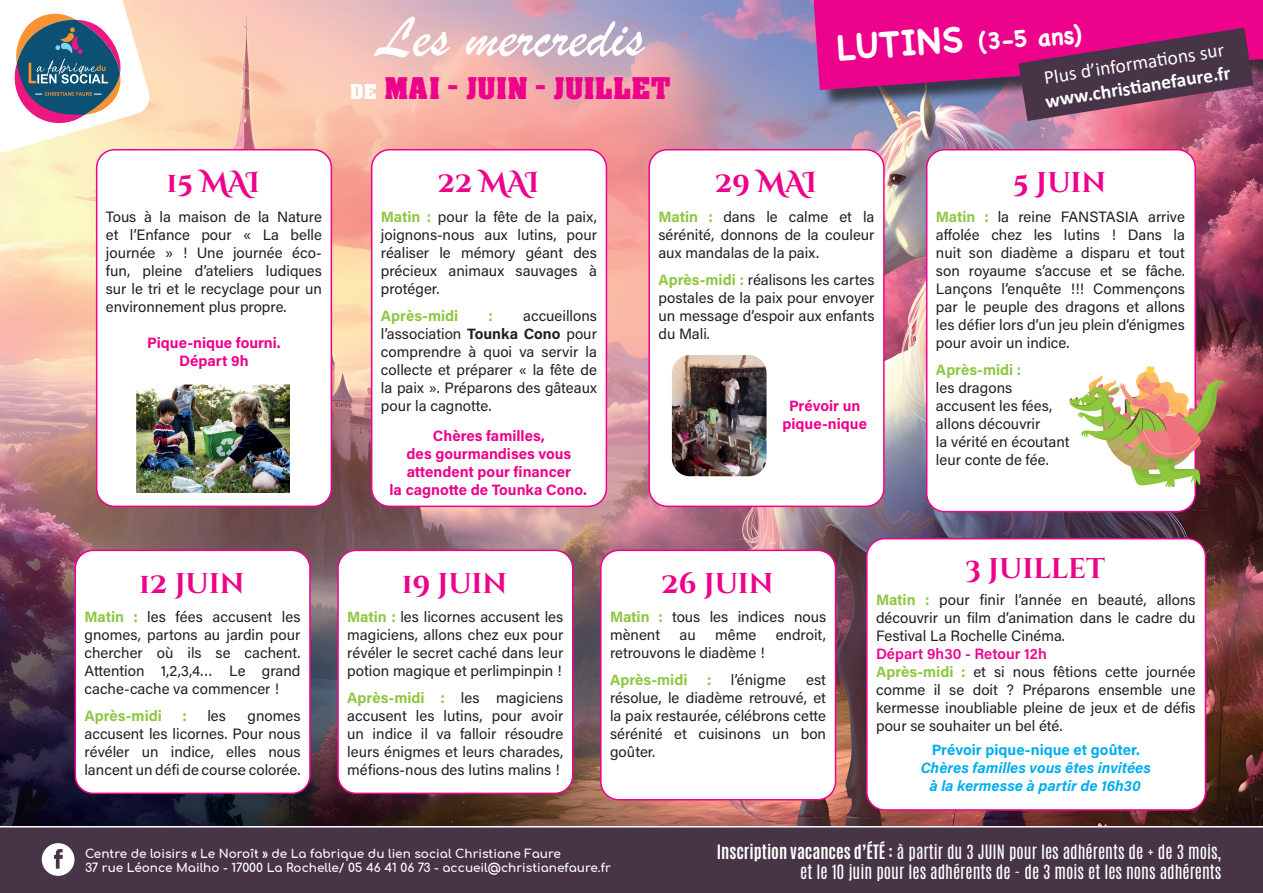
<style>
.page{position:relative;width:1263px;height:893px;background:#fff}
.page>*{position:absolute;margin:0;border:0;box-sizing:border-box;transform-origin:0 0}
.t1{font:60px "Brush Script";color:#fff}
.t2{font:700 28.5px "Cinzel Decorative";color:#ed028c}
.t3{font:28.5px "Acme Font";color:#ed028c}
.t4{font:700 24px "Chalkboard";color:#fff}
.t5{font:700 19.5px "Calibri";color:#fff}
.t6{font:19.5px "Calibri";color:#fff}
.t7{font:16.5px/19.8px "Antonio";color:#fff;text-align:right}
.t8{font:15px/18px "Acumin Pro";color:#231f20;text-align:justify}
.t9{font:700 15px/18px "Acumin Pro";color:#ed028c;text-align:center}
.t10{font:italic 700 15px/18px "Acumin Pro";color:#00aeef;text-align:center}
.t11{font:700 15px "Acumin Pro";color:#8ec743}
.t12{font:700 15px "Acumin Pro";color:#00aeef}
.t13{font:700 12px/14.4px "Comfortaa";color:#fff}
.s1{font-weight:700;color:#8ec743}
.s2{font-size:19.5px;color:#fff}
.s3{font-size:36px}
.s4{font-weight:700}
.s5{font-weight:600;color:#ed028c}
</style>
<div class="page">
<img style="left:0;top:0;width:1263px;height:826px">
<svg style="left:813px;top:0;width:450px;height:121px;background:#b0287b"></svg>
<div style="left:0;top:827px;width:1263px;height:66px;background:#473446"></div>
<svg style="left:42px;top:843px;width:32px;height:33px"></svg>
<svg style="left:0;top:0;width:151px;height:154px"></svg>
<div style="left:97px;top:150px;width:234px;height:356px;background:#fff;border-radius:18px"></div>
<div style="left:96px;top:149px;width:236px;height:358px;border:2px solid #ed028c;border-radius:18px"></div>
<div style="left:372px;top:150px;width:234px;height:356px;background:#fff;border-radius:18px"></div>
<div style="left:371px;top:149px;width:236px;height:358px;border:2px solid #ed028c;border-radius:18px"></div>
<div style="left:649px;top:150px;width:235px;height:356px;background:#fff;border-radius:18px"></div>
<div style="left:648px;top:149px;width:237px;height:358px;border:2px solid #ed028c;border-radius:18px"></div>
<div style="left:927px;top:150px;width:268px;height:362px;background:#fff;border-radius:18px"></div>
<div style="left:926px;top:149px;width:270px;height:363px;border:2px solid #ed028c;border-radius:18px"></div>
<img style="left:137px;top:386px;width:153px;height:106px">
<div style="left:134px;top:383px;width:160px;height:112px;border:2px solid #fff"></div>
<img style="left:672px;top:355px;width:94px;height:121px">
<div style="left:75px;top:550px;width:235px;height:243px;background:#fff;border-radius:18px"></div>
<div style="left:74px;top:550px;width:237px;height:244px;border:2px solid #ed028c;border-radius:18px"></div>
<div style="left:338px;top:550px;width:235px;height:243px;background:#fff;border-radius:18px"></div>
<div style="left:337px;top:550px;width:236px;height:244px;border:2px solid #ed028c;border-radius:18px"></div>
<div style="left:601px;top:550px;width:234px;height:250px;background:#fff;border-radius:18px"></div>
<div style="left:600px;top:550px;width:236px;height:250px;border:2px solid #ed028c;border-radius:18px"></div>
<div style="left:867px;top:539px;width:338px;height:271px;background:#fff;border-radius:18px"></div>
<div style="left:866px;top:538px;width:340px;height:273px;border:2px solid #ed028c;border-radius:18px"></div>
<svg style="left:1069px;top:366px;width:158px;height:121px"></svg>
<h2 class="t2" style="left:167px;top:165px;width:95px">15 MAI</h2>
<p class="t8" style="left:106px;top:207px;width:218px">Tous à la maison de la Nature et l’Enfance pour « La belle journée » ! Une journée éco&shy;fun, pleine d’ateliers ludiques sur le tri et le recyclage pour un environnement plus propre.</p>
<p class="t9" style="left:147px;top:333px;width:135px">Pique-nique fourni.<br>Départ 9h</p>
<h2 class="t2" style="left:139px;top:565px;width:107px">12 juin</h2>
<p class="t8" style="left:85px;top:607px;width:218px"><span class="s1">Matin :</span> les fées accusent les gnomes, partons au jardin pour chercher où ils se cachent.<br>Attention 1,2,3,4… Le grand cache-cache va commencer !</p>
<p class="t11" style="left:85px;top:705px;width:79px">Après-midi</p>
<p class="t11" style="left:182px;top:705px;width:6px">:</p>
<p class="t8" style="left:207px;top:706px;width:20px">les</p>
<p class="t8" style="left:85px;top:706px;width:218px;text-indent:163px">gnomes accusent les licornes. Pour nous révéler un indice, elles nous lancent un défi de course colorée.</p>
<h1 class="t1" style="left:377px;top:1px;width:268px">Les mercredis</h1>
<h2 class="t3" style="left:350px;top:70px;width:322px"><span class="s2">DE</span> MAI - JUIN - JUILLET</h2>
<h3 class="t4" style="left:836px;top:37px;width:247px;rotate:-4deg"><span class="s3">LUTINS</span> (3-5 ans)</h3>
<h3 class="t6" style="left:1042px;top:64px;width:184px;rotate:-9deg">Plus d’informati ons sur</h3>
<h3 class="t5" style="left:1043px;top:88px;width:189px;rotate:-9deg">www.christi anefaure.fr</h3>
<h2 class="t2" style="left:437px;top:165px;width:103px">22 MAI</h2>
<p class="t8" style="left:381px;top:207px;width:218px"><span class="s1">Matin :</span> pour la fête de la paix, joignons-nous aux lutins, pour réaliser le mémory géant des précieux animaux sauvages à protéger.</p>
<p class="t11" style="left:381px;top:305px;width:79px">Après-midi</p>
<p class="t11" style="left:488px;top:305px;width:6px">:</p>
<p class="t8" style="left:381px;top:306px;width:218px;text-indent:142px">accueillons l’association <span class="s4">Tounka Cono</span> pour comprendre à quoi va servir la collecte et préparer « la fête de la paix ». Préparons des gâteaux pour la cagnotte.</p>
<p class="t9" style="left:390px;top:426px;width:199px">Chères familles,<br>des gourmandises vous attendent pour financer<br>la cagnotte de Tounka Cono.</p>
<h2 class="t2" style="left:715px;top:165px;width:103px">29 MAI</h2>
<p class="t8" style="left:658px;top:207px;width:218px"><span class="s1">Matin :</span> dans le calme et la sérénité, donnons de la couleur aux mandalas de la paix.</p>
<p class="t8" style="left:658px;top:270px;width:218px"><span class="s1">Après-midi :</span> réalisons les cartes postales de la paix pour envoyer un message d’espoir aux enfants du Mali.</p>
<p class="t9" style="left:782px;top:396px;width:86px">Prévoir un pique-nique</p>
<h2 class="t2" style="left:1013px;top:165px;width:94px">5 Juin</h2>
<p class="t8" style="left:936px;top:207px;width:251px"><span class="s1">Matin :</span> la reine FANSTASIA arrive affolée chez les lutins ! Dans la nuit son diadème a disparu et tout son royaume s’accuse et se fâche.<br>Lançons l’enquête !!! Commençons par le peuple des dragons et allons les défier lors d’un jeu plein d’énigmes pour avoir un indice.</p>
<p class="t11" style="left:936px;top:359px;width:87px">Après-midi :</p>
<p class="t8" style="left:936px;top:378px;width:135px;text-align:left">les dragons accusent les fées, allons découvrir<br>la vérité en écoutant leur conte de fée.</p>
<h2 class="t2" style="left:402px;top:565px;width:107px">19 juin</h2>
<p class="t8" style="left:347px;top:607px;width:218px"><span class="s1">Matin :</span> les licornes accusent les magiciens, allons chez eux pour révéler le secret caché dans leur potion magique et perlimpinpin !</p>
<p class="t8" style="left:347px;top:688px;width:218px"><span class="s1">Après-midi :</span> les magiciens accusent les lutins, pour avoir un indice il va falloir résoudre leurs énigmes et leurs charades, méfions-nous des lutins malins !</p>
<h2 class="t2" style="left:661px;top:565px;width:114px">26 juin</h2>
<p class="t8" style="left:610px;top:607px;width:218px"><span class="s1">Matin :</span> tous les indices nous mènent</p>
<p class="t8" style="left:679px;top:625px;width:18px">au</p>
<p class="t8" style="left:715px;top:625px;width:43px">même</p>
<p class="t8" style="left:776px;top:625px;width:52px">endroit,</p>
<p class="t8" style="left:610px;top:643px;width:156px">retrouvons le diadème !</p>
<p class="t11" style="left:610px;top:669px;width:79px">Après-midi</p>
<p class="t11" style="left:707px;top:669px;width:6px">:</p>
<p class="t8" style="left:731px;top:670px;width:56px">l’énigme</p>
<p class="t8" style="left:610px;top:670px;width:218px;text-indent:196px">est résolue, le diadème retrouvé, et la paix restaurée, célébrons cette sérénité et cuisinons un bon goûter.</p>
<h2 class="t2" style="left:965px;top:551px;width:141px">3 juillet</h2>
<p class="t8" style="left:876px;top:590px;width:321px"><span class="s1">Matin :</span> pour finir l’année en beauté, allons découvrir un film d’animation dans le cadre du Festival La Rochelle Cinéma.</p>
<p class="t8" style="left:876px;top:644px;width:321px;text-align:left"><span class="s5">Départ 9h30 - Retour 12h<br></span><span class="s1">Après-midi :</span> et si nous fêtions cette journée comme il se doit ? Préparons ensemble une kermesse inoubliable pleine de jeux et de défis pour se souhaiter un bel été.</p>
<p class="t12" style="left:932px;top:739px;width:210px">Prévoir pique-nique et goûter.</p>
<p class="t10" style="left:921px;top:758px;width:232px">Chères familles vous êtes invitées à la kermesse à partir de 16h30</p>
<p class="t13" style="left:85px;top:844px;width:527px">Centre de loisirs « Le Noroît » de La fabrique du lien social Christiane Faure<br>37 rue Léonce Mailho - 17000 La Rochelle/ 05 46 41 06 73 - accueil@christianefaure.fr</p>
<p class="t7" style="left:717px;top:842px;width:506px"><span class="s4">Inscription vacances d’ÉTÉ :</span> à partir du 3 JUIN pour les adhérents de + de 3 mois, et le 10 juin pour les adhérents de - de 3 mois et les nons adhérents</p>
</div>
